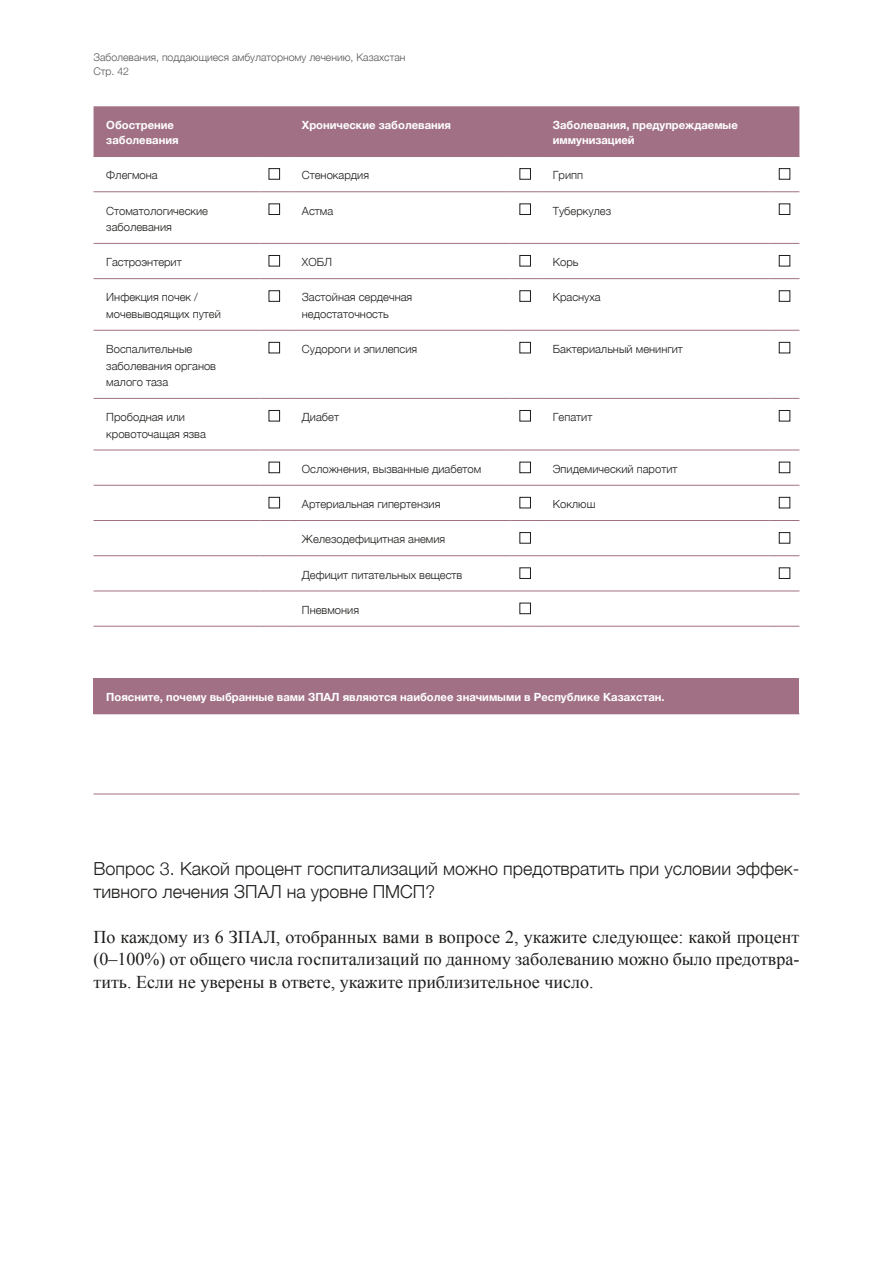
<style>
.page{position:relative;width:893px;height:1263px;background:#fff}
.page>*{position:absolute;margin:0;border:0;box-sizing:border-box;transform-origin:0 0}
.t1{font:18px/22.5px "Times New Roman";color:#1d1d1b;text-align:justify}
.t2{font:300 18px/22.5px "Helvetica Neue";color:#1d1d1b}
.t3{font:300 11.25px/16.5px "Helvetica Neue";color:#1d1d1b}
.t4{font:700 11.25px/15px "Helvetica Neue";color:#fff}
.t5{font:300 10.5px/13.5px "Helvetica Neue";color:#575756}
</style>
<div class="page">
<div style="left:94px;top:106px;width:705px;height:51px;background:#a17085"></div>
<hr style="left:94px;top:191px;width:165px;height:1px;background:#a17085">
<hr style="left:259px;top:191px;width:30px;height:1px;background:#a17085">
<hr style="left:289px;top:191px;width:221px;height:1px;background:#a17085">
<hr style="left:510px;top:191px;width:30px;height:1px;background:#a17085">
<hr style="left:540px;top:191px;width:230px;height:1px;background:#a17085">
<svg style="left:770px;top:191px;width:29px;height:1px"></svg>
<hr style="left:94px;top:243px;width:165px;height:1px;background:#a17085">
<hr style="left:259px;top:243px;width:30px;height:1px;background:#a17085">
<hr style="left:289px;top:243px;width:221px;height:1px;background:#a17085">
<hr style="left:510px;top:243px;width:30px;height:1px;background:#a17085">
<hr style="left:540px;top:243px;width:230px;height:1px;background:#a17085">
<svg style="left:770px;top:243px;width:29px;height:1px"></svg>
<hr style="left:94px;top:278px;width:165px;height:1px;background:#a17085">
<hr style="left:259px;top:278px;width:30px;height:1px;background:#a17085">
<hr style="left:289px;top:278px;width:221px;height:1px;background:#a17085">
<hr style="left:510px;top:278px;width:30px;height:1px;background:#a17085">
<hr style="left:540px;top:278px;width:230px;height:1px;background:#a17085">
<svg style="left:770px;top:278px;width:29px;height:1px"></svg>
<hr style="left:94px;top:330px;width:165px;height:1px;background:#a17085">
<hr style="left:259px;top:330px;width:30px;height:1px;background:#a17085">
<hr style="left:289px;top:330px;width:221px;height:1px;background:#a17085">
<hr style="left:510px;top:330px;width:30px;height:1px;background:#a17085">
<hr style="left:540px;top:330px;width:230px;height:1px;background:#a17085">
<svg style="left:770px;top:330px;width:29px;height:1px"></svg>
<hr style="left:94px;top:398px;width:165px;height:1px;background:#a17085">
<hr style="left:259px;top:398px;width:30px;height:1px;background:#a17085">
<hr style="left:289px;top:398px;width:221px;height:1px;background:#a17085">
<hr style="left:510px;top:398px;width:30px;height:1px;background:#a17085">
<hr style="left:540px;top:398px;width:230px;height:1px;background:#a17085">
<svg style="left:770px;top:398px;width:29px;height:1px"></svg>
<hr style="left:94px;top:450px;width:165px;height:1px;background:#a17085">
<hr style="left:259px;top:450px;width:30px;height:1px;background:#a17085">
<hr style="left:289px;top:450px;width:221px;height:1px;background:#a17085">
<hr style="left:510px;top:450px;width:30px;height:1px;background:#a17085">
<hr style="left:540px;top:450px;width:230px;height:1px;background:#a17085">
<svg style="left:770px;top:450px;width:29px;height:1px"></svg>
<hr style="left:94px;top:485px;width:165px;height:1px;background:#a17085">
<hr style="left:259px;top:485px;width:30px;height:1px;background:#a17085">
<hr style="left:289px;top:485px;width:221px;height:1px;background:#a17085">
<hr style="left:510px;top:485px;width:30px;height:1px;background:#a17085">
<hr style="left:540px;top:485px;width:230px;height:1px;background:#a17085">
<svg style="left:770px;top:485px;width:29px;height:1px"></svg>
<hr style="left:94px;top:520px;width:165px;height:1px;background:#a17085">
<hr style="left:259px;top:520px;width:30px;height:1px;background:#a17085">
<hr style="left:289px;top:520px;width:221px;height:1px;background:#a17085">
<hr style="left:510px;top:520px;width:30px;height:1px;background:#a17085">
<hr style="left:540px;top:520px;width:230px;height:1px;background:#a17085">
<svg style="left:770px;top:520px;width:29px;height:1px"></svg>
<hr style="left:94px;top:555px;width:165px;height:1px;background:#a17085">
<hr style="left:259px;top:555px;width:30px;height:1px;background:#a17085">
<hr style="left:289px;top:555px;width:221px;height:1px;background:#a17085">
<hr style="left:510px;top:555px;width:30px;height:1px;background:#a17085">
<hr style="left:540px;top:555px;width:230px;height:1px;background:#a17085">
<svg style="left:770px;top:555px;width:29px;height:1px"></svg>
<hr style="left:94px;top:591px;width:165px;height:1px;background:#a17085">
<hr style="left:259px;top:591px;width:30px;height:1px;background:#a17085">
<hr style="left:289px;top:591px;width:221px;height:1px;background:#a17085">
<hr style="left:510px;top:591px;width:30px;height:1px;background:#a17085">
<hr style="left:540px;top:591px;width:230px;height:1px;background:#a17085">
<svg style="left:770px;top:591px;width:29px;height:1px"></svg>
<hr style="left:94px;top:626px;width:165px;height:1px;background:#a17085">
<hr style="left:259px;top:626px;width:30px;height:1px;background:#a17085">
<hr style="left:289px;top:626px;width:221px;height:1px;background:#a17085">
<hr style="left:510px;top:626px;width:30px;height:1px;background:#a17085">
<hr style="left:540px;top:626px;width:230px;height:1px;background:#a17085">
<svg style="left:770px;top:626px;width:29px;height:1px"></svg>
<div style="left:269px;top:168px;width:11px;height:11px;border:1px solid #1d1d1b"></div>
<div style="left:520px;top:168px;width:11px;height:11px;border:1px solid #1d1d1b"></div>
<div style="left:779px;top:168px;width:11px;height:11px;border:1px solid #1d1d1b"></div>
<div style="left:269px;top:204px;width:11px;height:11px;border:1px solid #1d1d1b"></div>
<div style="left:520px;top:204px;width:11px;height:11px;border:1px solid #1d1d1b"></div>
<div style="left:779px;top:204px;width:11px;height:11px;border:1px solid #1d1d1b"></div>
<div style="left:269px;top:255px;width:11px;height:11px;border:1px solid #1d1d1b"></div>
<div style="left:520px;top:255px;width:11px;height:11px;border:1px solid #1d1d1b"></div>
<div style="left:779px;top:255px;width:11px;height:11px;border:1px solid #1d1d1b"></div>
<div style="left:269px;top:291px;width:11px;height:11px;border:1px solid #1d1d1b"></div>
<div style="left:520px;top:291px;width:11px;height:11px;border:1px solid #1d1d1b"></div>
<div style="left:779px;top:291px;width:11px;height:11px;border:1px solid #1d1d1b"></div>
<div style="left:269px;top:342px;width:11px;height:11px;border:1px solid #1d1d1b"></div>
<div style="left:520px;top:342px;width:11px;height:11px;border:1px solid #1d1d1b"></div>
<div style="left:779px;top:342px;width:11px;height:11px;border:1px solid #1d1d1b"></div>
<div style="left:269px;top:410px;width:11px;height:11px;border:1px solid #1d1d1b"></div>
<div style="left:520px;top:410px;width:11px;height:11px;border:1px solid #1d1d1b"></div>
<div style="left:779px;top:410px;width:11px;height:11px;border:1px solid #1d1d1b"></div>
<div style="left:269px;top:462px;width:11px;height:11px;border:1px solid #1d1d1b"></div>
<div style="left:520px;top:462px;width:11px;height:11px;border:1px solid #1d1d1b"></div>
<div style="left:779px;top:462px;width:11px;height:11px;border:1px solid #1d1d1b"></div>
<div style="left:269px;top:497px;width:11px;height:11px;border:1px solid #1d1d1b"></div>
<div style="left:520px;top:497px;width:11px;height:11px;border:1px solid #1d1d1b"></div>
<div style="left:779px;top:497px;width:11px;height:11px;border:1px solid #1d1d1b"></div>
<div style="left:520px;top:532px;width:11px;height:11px;border:1px solid #1d1d1b"></div>
<div style="left:779px;top:532px;width:11px;height:11px;border:1px solid #1d1d1b"></div>
<div style="left:520px;top:568px;width:11px;height:11px;border:1px solid #1d1d1b"></div>
<div style="left:779px;top:568px;width:11px;height:11px;border:1px solid #1d1d1b"></div>
<div style="left:520px;top:603px;width:11px;height:11px;border:1px solid #1d1d1b"></div>
<div style="left:94px;top:679px;width:705px;height:35px;background:#a17085"></div>
<hr style="left:94px;top:794px;width:705px;height:1px;background:#a17085">
<p class="t5" style="left:94px;top:50px;width:313px">Заболевания, поддающиеся амбулаторному лечению, Казахстан<br>Стр. 42</p>
<p class="t4" style="left:106px;top:118px;width:74px">Обострение заболевания</p>
<p class="t4" style="left:302px;top:118px;width:151px">Хронические заболевания</p>
<p class="t4" style="left:553px;top:118px;width:187px">Заболевания, предупреждаемые иммунизацией</p>
<p class="t3" style="left:106px;top:166px;width:53px">Флегмона</p>
<p class="t3" style="left:302px;top:166px;width:69px">Стенокардия</p>
<p class="t3" style="left:553px;top:166px;width:32px">Грипп</p>
<p class="t3" style="left:106px;top:201px;width:103px">Стоматологические заболевания</p>
<p class="t3" style="left:302px;top:201px;width:33px">Астма</p>
<p class="t3" style="left:553px;top:201px;width:60px">Туберкулез</p>
<p class="t3" style="left:106px;top:253px;width:77px">Гастроэнтерит</p>
<p class="t3" style="left:302px;top:253px;width:32px">ХОБЛ</p>
<p class="t3" style="left:553px;top:253px;width:27px">Корь</p>
<p class="t3" style="left:106px;top:288px;width:116px">Инфекция почек / мочевыводящих путей</p>
<p class="t3" style="left:302px;top:288px;width:112px">Застойная сердечная недостаточность</p>
<p class="t3" style="left:553px;top:288px;width:49px">Краснуха</p>
<p class="t3" style="left:106px;top:340px;width:111px">Воспалительные заболевания органов малого таза</p>
<p class="t3" style="left:302px;top:340px;width:117px">Судороги и эпилепсия</p>
<p class="t3" style="left:553px;top:340px;width:132px">Бактериальный менингит</p>
<p class="t3" style="left:106px;top:408px;width:101px">Прободная или кровоточащая язва</p>
<p class="t3" style="left:302px;top:408px;width:39px">Диабет</p>
<p class="t3" style="left:553px;top:408px;width:41px">Гепатит</p>
<p class="t3" style="left:302px;top:460px;width:181px">Осложнения, вызванные диабетом</p>
<p class="t3" style="left:553px;top:460px;width:126px">Эпидемический паротит</p>
<p class="t3" style="left:302px;top:495px;width:140px">Артериальная гипертензия</p>
<p class="t3" style="left:553px;top:495px;width:44px">Коклюш</p>
<p class="t3" style="left:302px;top:530px;width:145px">Железодефицитная анемия</p>
<p class="t3" style="left:302px;top:565px;width:162px">Дефицит питательных веществ</p>
<p class="t3" style="left:302px;top:601px;width:59px">Пневмония</p>
<p class="t4" style="left:106px;top:690px;width:560px">Поясните, почему выбранные вами ЗПАЛ являются наиболее значимыми в Республике Казахстан.</p>
<h1 class="t2" style="left:94px;top:856px;width:707px">Вопрос 3. Какой процент госпитализаций можно предотвратить при условии эффек&shy;тивного лечения ЗПАЛ на уровне ПМСП?</h1>
<h1 class="t1" style="left:94px;top:925px;width:707px">По каждому из 6 ЗПАЛ, отобранных вами в вопросе 2, укажите следующее: какой процент (0–100%) от общего числа госпитализаций по данному заболеванию можно было предотвра&shy;тить. Если не уверены в ответе, укажите приблизительное число.</h1>
</div>
